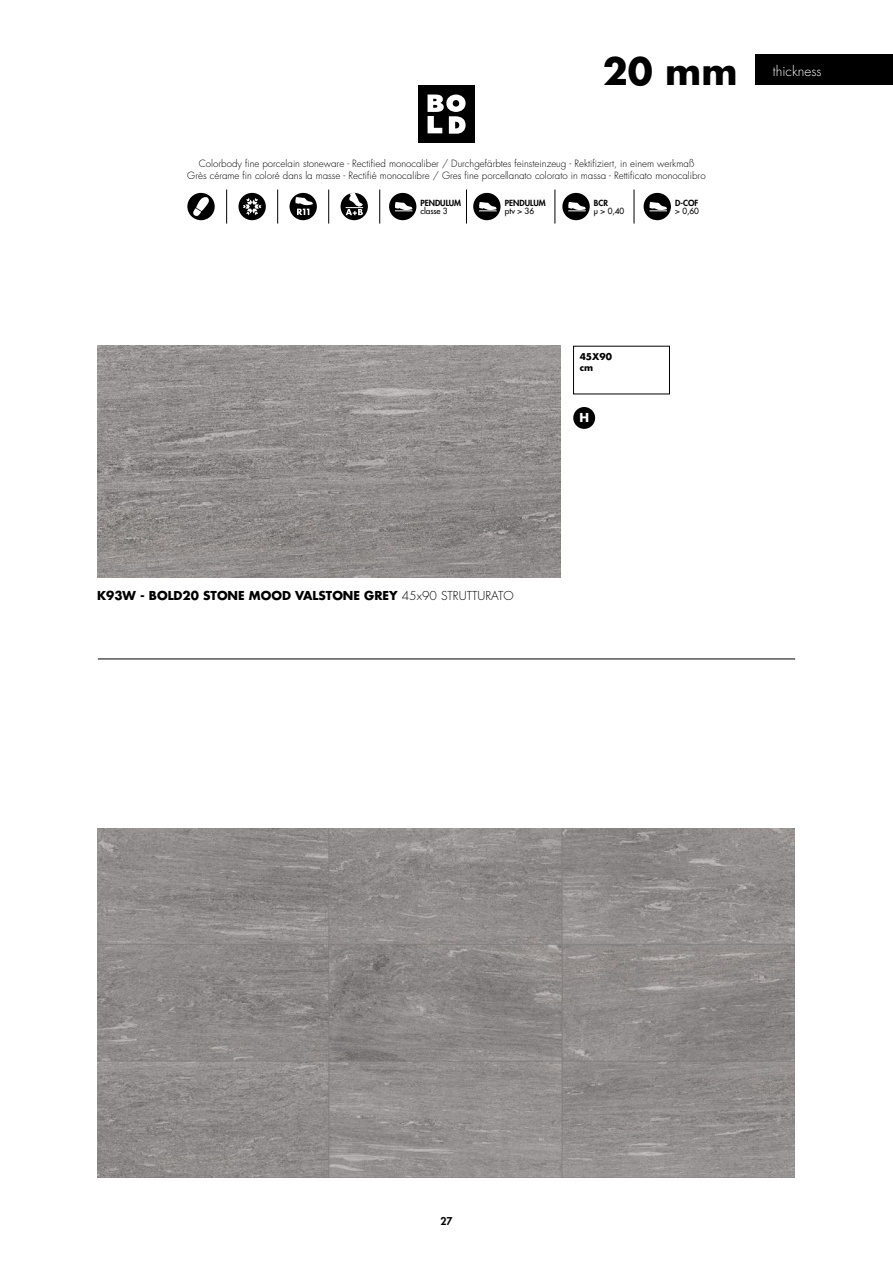
<style>
.page{position:relative;width:893px;height:1263px;background:#fff}
.page>*{position:absolute;margin:0;border:0;box-sizing:border-box;transform-origin:0 0}
.t1{font:700 36.45px "Futura Std";color:#000}
.t2{font:300 13.5px "Futura Std";color:#fff}
.t3{font:700 12px "Futura Std";color:#000}
.t4{font:700 12px "Futura Std";color:#fff}
.t5{font:800 10.5px "Futura Std";color:#000}
.t6{font:300 9.75px/11.7px "Futura Std";color:#000;text-align:center}
.t7{font:700 9.15px/10.9px "Futura Std";color:#000}
.t8{font:800 8.25px "Futura Std";color:#000}
.t9{font:500 8.25px "Futura Std";letter-spacing:-.005em;color:#000}
.s1{font-weight:300}
</style>
<div class="page">
<div style="left:755px;top:55px;width:138px;height:30px;background:#000"></div>
<div style="left:418px;top:85px;width:57px;height:57px;background:#000"></div>
<svg style="left:428px;top:95px;width:38px;height:39px"></svg>
<hr style="left:226px;top:190px;width:1px;height:34px;background:#000">
<hr style="left:277px;top:190px;width:1px;height:34px;background:#000">
<hr style="left:328px;top:190px;width:1px;height:34px;background:#000">
<hr style="left:379px;top:190px;width:1px;height:34px;background:#000">
<hr style="left:466px;top:190px;width:1px;height:34px;background:#000">
<hr style="left:555px;top:190px;width:1px;height:34px;background:#000">
<hr style="left:634px;top:190px;width:1px;height:34px;background:#000">
<div style="left:187px;top:193px;width:28px;height:27px;background:#000;border-radius:50%"></div>
<svg style="left:193px;top:197px;width:16px;height:19px"></svg>
<div style="left:238px;top:193px;width:28px;height:27px;background:#000;border-radius:50%"></div>
<svg style="left:243px;top:198px;width:18px;height:17px"></svg>
<div style="left:290px;top:193px;width:27px;height:27px;background:#000;border-radius:50%"></div>
<svg style="left:295px;top:197px;width:18px;height:18px"></svg>
<svg style="left:341px;top:193px;width:27px;height:27px"></svg>
<svg style="left:346px;top:193px;width:17px;height:22px"></svg>
<div style="left:389px;top:193px;width:27px;height:27px;background:#000;border-radius:50%"></div>
<svg style="left:395px;top:202px;width:18px;height:10px"></svg>
<div style="left:473px;top:193px;width:28px;height:27px;background:#000;border-radius:50%"></div>
<svg style="left:479px;top:202px;width:18px;height:10px"></svg>
<div style="left:562px;top:193px;width:28px;height:27px;background:#000;border-radius:50%"></div>
<svg style="left:568px;top:202px;width:18px;height:10px"></svg>
<div style="left:644px;top:193px;width:27px;height:27px;background:#000;border-radius:50%"></div>
<svg style="left:649px;top:202px;width:18px;height:10px"></svg>
<hr style="left:98px;top:659px;width:697px;height:1px;background:#000">
<img style="left:97px;top:829px;width:697px;height:349px">
<img style="left:97px;top:346px;width:463px;height:232px">
<div style="left:573px;top:346px;width:97px;height:48px;border:1px solid #000"></div>
<div style="left:573px;top:407px;width:22px;height:22px;background:#000;border-radius:50%"></div>
<h1 class="t1" style="left:603px;top:47px;width:136px">20 mm</h1>
<h2 class="t2" style="left:773px;top:62px;width:50px">thickness</h2>
<p class="t6" style="left:187px;top:158px;width:520px">Colorbody fine porcelain stoneware - Rectified monocaliber / Durchgefärbtes feinsteinzeug - Rektifiziert, in einem werkmaß<br>Grès cérame fin coloré dans la masse - Rectifié monocalibre / Gres fine porcellanato colorato in massa - Rettificato monocalibro</p>
<p class="t8" style="left:421px;top:198px;width:42px">PENDULUM</p>
<p class="t9" style="left:421px;top:206px;width:28px">classe 3</p>
<p class="t8" style="left:505px;top:198px;width:43px">PENDULUM</p>
<p class="t9" style="left:505px;top:206px;width:31px">ptv &gt; 36</p>
<p class="t8" style="left:594px;top:198px;width:16px">BCR</p>
<p class="t9" style="left:594px;top:206px;width:32px">µ &gt; 0,40</p>
<p class="t8" style="left:675px;top:198px;width:25px">D-COF</p>
<p class="t9" style="left:675px;top:206px;width:25px">&gt; 0,60</p>
<p class="t7" style="left:580px;top:351px;width:34px">45X90 cm</p>
<p class="t4" style="left:579px;top:409px;width:11px">H</p>
<p class="t3" style="left:97px;top:588px;width:418px">K93W - BOLD20 STONE MOOD VALSTONE GREY <span class="s1">45x90 STRUTTURATO</span></p>
<p class="t5" style="left:440px;top:1215px;width:14px">27</p>
</div>
